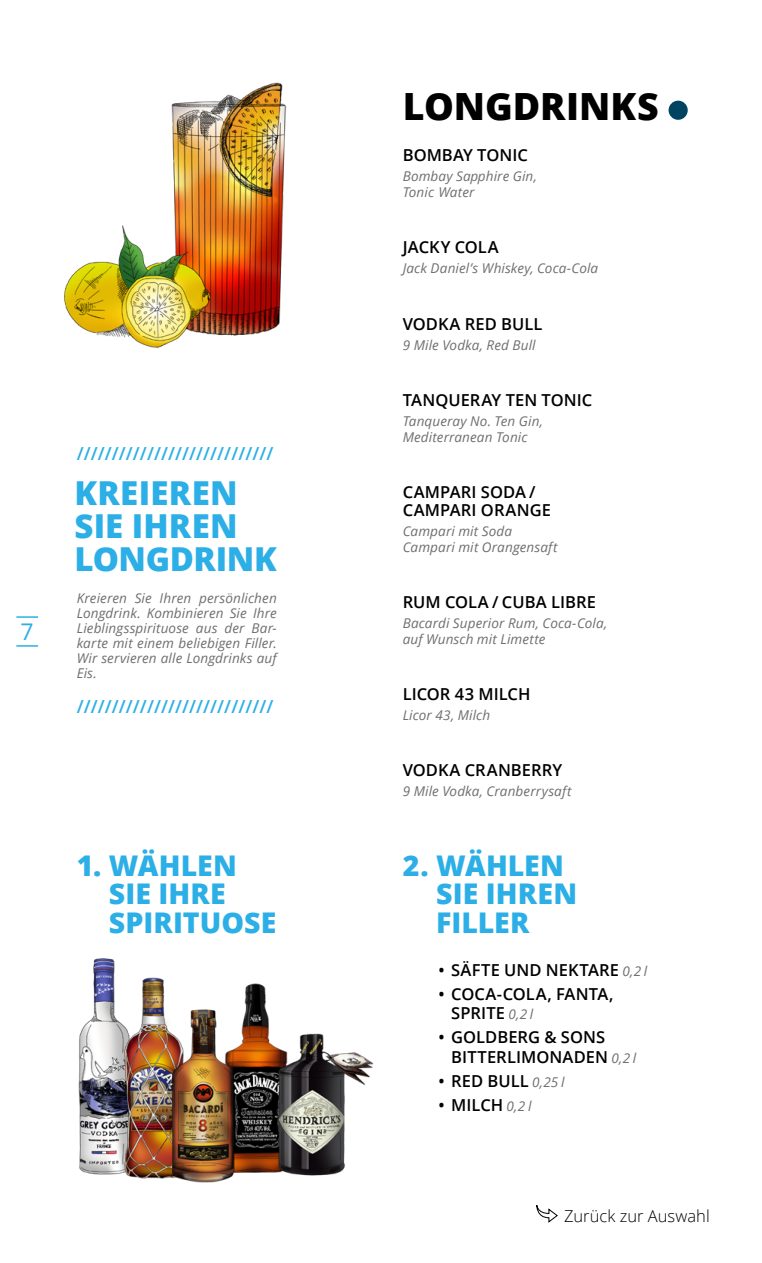
<style>
.page{position:relative;width:762px;height:1263px;background:#fff}
.page>*{position:absolute;margin:0;border:0;box-sizing:border-box;transform-origin:0 0}
.t1{font:800 37.5px "Open Sans";color:#000}
.t2{font:800 33px/33px "Open Sans";color:#2bafe6}
.t3{font:800 28.5px/28.5px "Open Sans";color:#2bafe6}
.t4{font:22.95px "Open Sans";color:#2bafe6}
.t5{font:600 18px "Open Sans";color:#2bafe6}
.t6{font:600 16.5px/19.5px "Open Sans";color:#000}
.t7{font:300 16.5px "Open Sans";color:#000}
.t8{font:italic 13.5px/15px "Open Sans";letter-spacing:.01em;color:#6f6f6e}
.s1{font-weight:400;font-style:italic;font-size:13.5px;color:#6f6f6e}
</style>
<div class="page">
<svg style="left:536px;top:1205px;width:22px;height:18px"></svg>
<img style="left:171px;top:82px;width:116px;height:254px">
<img style="left:64px;top:219px;width:161px;height:129px">
<img style="left:78px;top:958px;width:42px;height:217px">
<img style="left:120px;top:977px;width:45px;height:202px">
<img style="left:244px;top:983px;width:25px;height:190px">
<img style="left:163px;top:1004px;width:84px;height:179px">
<img style="left:265px;top:1027px;width:109px;height:149px">
<div style="left:668px;top:101px;width:19px;height:19px;background:#004462;border-radius:50%"></div>
<hr style="left:16px;top:645px;width:22px;height:2px;background:#2bafe6">
<hr style="left:16px;top:616px;width:22px;height:2px;background:#2bafe6">
<h3 class="t4" style="left:20px;top:616px;width:15px">7</h3>
<h1 class="t1" style="left:402px;top:78px;width:257px">LONGDRINKS</h1>
<p class="t6" style="left:402px;top:145px;width:127px">BOMBAY TONIC</p>
<p class="t8" style="left:402px;top:168px;width:136px;line-height:15.8px">Bombay Sapphire Gin,<br>Tonic Water</p>
<p class="t6" style="left:402px;top:237px;width:97px">JACKY COLA</p>
<p class="t8" style="left:402px;top:261px;width:197px">Jack Daniel’s Whiskey, Coca-Cola</p>
<p class="t6" style="left:402px;top:314px;width:141px">VODKA RED BULL</p>
<p class="t8" style="left:402px;top:337px;width:134px">9 Mile Vodka, Red Bull</p>
<h3 class="t5" style="left:77px;top:442px;width:198px">////////////////////////////</h3>
<h2 class="t2" style="left:74px;top:475px;width:204px">KREIEREN<br>SIE IHREN<br>LONGDRINK</h2>
<p class="t8" style="left:77px;top:590px;width:201px;text-align:justify">Kreieren Sie Ihren persönlichen Longdrink. Kombinieren Sie Ihre Lieblingsspirituose aus der Bar&shy;karte mit einem beliebigen Filler.<br>Wir servieren alle Longdrinks auf Eis.</p>
<h3 class="t5" style="left:77px;top:694px;width:198px">////////////////////////////</h3>
<p class="t6" style="left:402px;top:390px;width:191px">TANQUERAY TEN TONIC</p>
<p class="t8" style="left:402px;top:413px;width:142px;line-height:15.8px">Tanqueray No. Ten Gin,<br>Mediterranean Tonic</p>
<p class="t6" style="left:402px;top:483px;width:150px;line-height:18px">CAMPARI SODA /<br>CAMPARI ORANGE</p>
<p class="t8" style="left:402px;top:523px;width:156px;line-height:15.8px">Campari mit Soda<br>Campari mit Orangensaft</p>
<p class="t6" style="left:402px;top:592px;width:195px">RUM COLA / CUBA LIBRE</p>
<p class="t8" style="left:402px;top:615px;width:206px;line-height:15.8px">Bacardi Superior Rum, Coca-Cola, auf Wunsch mit Limette</p>
<p class="t6" style="left:402px;top:684px;width:129px">LICOR 43 MILCH</p>
<p class="t8" style="left:402px;top:707px;width:89px">Licor 43, Milch</p>
<p class="t6" style="left:402px;top:760px;width:161px">VODKA CRANBERRY</p>
<p class="t8" style="left:402px;top:783px;width:170px">9 Mile Vodka, Cranberrysaft</p>
<h3 class="t3" style="left:109px;top:850px;width:169px;text-indent:-32px">1. WÄHLEN<br>SIE IHRE<br>SPIRITUOSE</h3>
<h3 class="t3" style="left:436px;top:850px;width:143px;text-indent:-33px">2. WÄHLEN<br>SIE IHREN<br>FILLER</h3>
<p class="t6" style="left:438px;top:960px;width:210px">• SÄFTE UND NEKTARE <span class="s1">0,2 l</span></p>
<p class="t6" style="left:451px;top:984px;width:164px;text-indent:-13px">• COCA-COLA, FANTA,<br>SPRITE <span class="s1">0,2 l</span></p>
<p class="t6" style="left:451px;top:1027px;width:186px;text-indent:-13px">• GOLDBERG &amp; SONS<br>BITTERLIMONADEN <span class="s1">0,2 l</span></p>
<p class="t6" style="left:438px;top:1071px;width:127px">• RED BULL <span class="s1">0,25 l</span></p>
<p class="t6" style="left:438px;top:1095px;width:94px">• MILCH <span class="s1">0,2 l</span></p>
<p class="t7" style="left:564px;top:1204px;width:147px">Zurück zur Auswahl</p>
</div>
